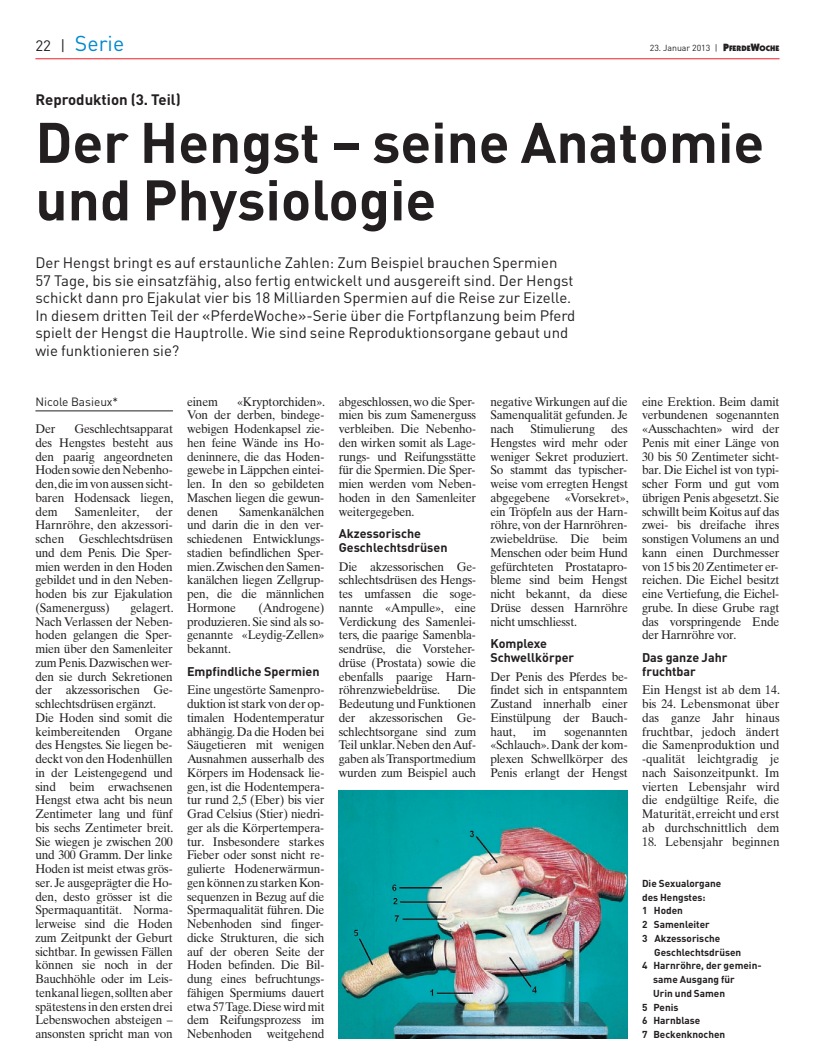
<style>
.page{position:relative;width:815px;height:1063px;background:#fff}
.page>*{position:absolute;margin:0;border:0;box-sizing:border-box;transform-origin:0 0}
.t1{font:700 56.25px/57.5px "DIN";color:#231f20}
.t2{font:21.25px "DIN";color:#0089cf}
.t3{font:15px/17.5px "DIN";color:#231f20}
.t4{font:700 15px "DIN";color:#231f20}
.t5{font:12.5px/13.8px "Times Ten";letter-spacing:-.015em;color:#231f20;text-align:justify;scale:.95 1}
.t6{font:700 12.5px/13.8px "DIN";color:#231f20}
.t7{font:11.88px "DIN";color:#231f20}
.t8{font:700 10px "DIN";color:#231f20}
.t9{font:8.75px "DIN";color:#231f20}
.s1{font-size:15px;color:#231f20}
.s2{font-family:"Itc Kabel";font-weight:900;font-size:10.62px}
.s3{font-family:"Itc Kabel";font-weight:900;font-size:8px}
</style>
<div class="page">
<hr style="left:35px;top:58px;width:745px;height:1px;background:#ee1d23">
<hr style="left:35px;top:411px;width:138px;height:1px;background:#231f20">
<img style="left:339px;top:791px;width:289px;height:247px">
<h2 class="t2" style="left:35px;top:30px;width:90px"><span class="s1">22 |</span> Serie</h2>
<p class="t9" style="left:650px;top:43px;width:131px">23. Januar 2013 | <span class="s2">P</span><span class="s3">FERDE</span><span class="s2">W</span><span class="s3">OCHE</span></p>
<p class="t4" style="left:35px;top:90px;width:147px">Reproduktion (3. Teil)</p>
<h1 class="t1" style="left:35px;top:111px;width:730px">Der Hengst – seine Anatomie und Physiologie</h1>
<p class="t3" style="left:35px;top:254px;width:542px">Der Hengst bringt es auf erstaunliche Zahlen: Zum Beispiel brauchen Spermien 57 Tage, bis sie einsatzfähig, also fertig entwickelt und ausgereift sind. Der Hengst schickt dann pro Ejakulat vier bis 18 Milliarden Spermien auf die Reise zur Eizelle.<br>In diesem dritten Teil der «PferdeWoche»-Serie über die Fortpflanzung beim Pferd spielt der Hengst die Hauptrolle. Wie sind seine Reproduktionsorgane gebaut und wie funktionieren sie?</p>
<p class="t7" style="left:35px;top:394px;width:84px">Nicole Basieux*</p>
<p class="t5" style="left:35px;top:422px;width:23px">Der</p>
<p class="t5" style="left:35px;top:422px;width:147px;text-indent:39px">Geschlechtsapparat des Hengstes besteht aus den paarig angeordneten Hoden sowie den Nebenho&shy;den, die im von aussen sicht&shy;baren Hodensack liegen, dem</p>
<p class="t5" style="left:35px;top:504px;width:146px;text-indent:120px">der Harnröhre, den akzessori&shy;schen Geschlechtsdrüsen und dem Penis. Die Sper&shy;mien werden in den Hoden gebildet und in den Neben&shy;hoden bis zur Ejakulation (Samenerguss)</p>
<p class="t5" style="left:75px;top:504px;width:70px">Samenleiter,</p>
<p class="t5" style="left:35px;top:601px;width:147px;text-align:left;text-indent:95px">gelagert.<br>Nach Verlassen der Neben&shy;hoden gelangen die Sper&shy;mien über den Samenleiter zum Penis. Dazwischen wer&shy;den sie durch Sekretionen der akzessorischen Ge&shy;schlechtsdrüsen ergänzt.<br>Die Hoden sind somit die keimbereitenden Organe des Hengstes. Sie liegen be&shy;deckt von den Hodenhüllen in der Leistengegend und sind beim erwachsenen<br>Hengst etwa acht bis neun<br>Zentimeter lang und fünf bis sechs Zentimeter breit.<br>Sie wiegen je zwischen 200 und 300 Gramm. Der linke<br>Hoden ist meist etwas grös&shy;ser. Je ausgeprägter die Ho&shy;den, desto grösser ist die<br>Spermaquantität. Norma&shy;lerweise sind die Hoden zum Zeitpunkt der Geburt sichtbar. In gewissen Fällen können sie noch in der<br>Bauchhöhle oder im Leis - tenkanal liegen, sollten aber spätestens in den ers ten drei<br>Lebenswochen absteigen – ansonsten spricht man von</p>
<p class="t5" style="left:187px;top:394px;width:147px;text-indent:50px">«Kryptorchiden».<br>Von der derben, bindege&shy;webigen Hodenkapsel zie&shy;hen feine Wände ins Ho - den innere, die das Hoden&shy;gewebe in Läppchen eintei&shy;len. In den so gebildeten Maschen liegen die gewun&shy;denen</p>
<p class="t5" style="left:187px;top:394px;width:34px">einem</p>
<p class="t5" style="left:187px;top:504px;width:146px;text-indent:52px">Samenkanälchen und darin die in den ver&shy;schiedenen Entwicklungs&shy;stadien befindlichen Sper&shy;mien. Zwischen den Samen&shy;kanälchen liegen Zellgrup&shy;pen, die die männlichen Hormone</p>
<p class="t5" style="left:187px;top:601px;width:146px;text-indent:71px">(Androgene) produzieren. Sie sind als so&shy;genannte «Leydig-Zellen» bekannt.</p>
<p class="t6" style="left:187px;top:664px;width:134px">Empfindliche Spermien</p>
<p class="t5" style="left:187px;top:683px;width:146px">Eine ungestörte Samenpro&shy;duktion ist stark von der op&shy;timalen Hodentemperatur abhängig. Da die Hoden bei Säugetieren mit wenigen Ausnahmen ausserhalb des Körpers im Hodensack lie&shy;gen, ist die Hodentempera&shy;tur rund 2,5 (Eber) bis vier Grad Celsius (Stier) niedri&shy;ger als die Körpertempera&shy;tur. Insbesondere starkes Fieber oder sonst nicht re&shy;gulierte Hodenerwärmun&shy;gen können zu starken Kon&shy;sequenzen in Bezug auf die Spermaqualität führen. Die Nebenhoden sind finger&shy;dicke Strukturen, die sich auf der oberen Seite der Hoden befinden. Die Bil&shy;dung eines befruchtungs&shy;fähigen Spermiums dauert etwa 57 Tage. Diese wird mit dem Reifungsprozess im Nebenhoden weitgehend</p>
<p class="t5" style="left:339px;top:394px;width:146px">abgeschlossen, wo die Sper&shy;mien bis zum Samenerguss verbleiben. Die Nebenho&shy;den wirken somit als Lage&shy;rungs- und Reifungsstätte für die Spermien. Die Sper&shy;mien werden vom Neben&shy;hoden in den Samenleiter weitergegeben.</p>
<p class="t6" style="left:339px;top:526px;width:110px">Akzessorische<br>Geschlechtsdrüsen</p>
<p class="t5" style="left:339px;top:559px;width:146px">Die akzessorischen Ge&shy;schlechtsdrüsen des Hengs - tes umfassen die soge&shy;nannte «Ampulle», eine Verdickung des Samenlei&shy;ters, die paarige Samenbla&shy;sendrüse, die Vorsteher&shy;drüse (Prostata) sowie die ebenfalls paarige Harn&shy;röhrenzwiebeldrüse.</p>
<p class="t5" style="left:339px;top:683px;width:146px;text-indent:119px">Die Bedeutung und Funktionen der akzessorischen Ge&shy;schlechtsorgane sind zum Teil unklar. Neben den Auf&shy;gaben als Transportmedium wurden zum Beispiel auch</p>
<p class="t5" style="left:490px;top:394px;width:146px">negative Wirkungen auf die Samenqualität gefunden. Je nach</p>
<p class="t5" style="left:490px;top:422px;width:147px;text-align:left;text-indent:121px">des<br>Hengstes wird mehr oder weniger Sekret produziert.<br>So stammt das typischer&shy;weise vom erregten Hengst abgegebene «Vorsekret», ein Tröpfeln aus der Harn&shy;röhre, von der Harnröhren&shy;zwiebeldrüse. Die beim<br>Menschen oder beim Hund gefürchteten Prostatapro&shy;bleme sind beim Hengst nicht bekannt, da diese<br>Drüse dessen Harnröhre nicht umschliesst.</p>
<p class="t6" style="left:490px;top:636px;width:85px">Komplexe<br>Schwellkörper</p>
<p class="t5" style="left:490px;top:669px;width:146px">Der Penis des Pferdes be&shy;findet sich in entspanntem Zustand innerhalb einer Einstülpung der Bauch&shy;haut,</p>
<p class="t5" style="left:530px;top:422px;width:69px">Stimulierung</p>
<p class="t5" style="left:533px;top:724px;width:15px">im</p>
<p class="t5" style="left:490px;top:724px;width:146px;text-indent:74px">sogenannten «Schlauch». Dank der kom&shy;plexen Schwellkörper des Penis erlangt der Hengst</p>
<p class="t5" style="left:642px;top:394px;width:146px">eine Erektion. Beim damit verbundenen sogenannten «Ausschachten» wird der Penis mit einer Länge von 30 bis 50 Zentimeter sicht&shy;bar. Die Eichel ist von typi&shy;scher Form und gut vom übrigen Penis abgesetzt. Sie schwillt beim Koitus auf das zwei- bis dreifache ihres sons tigen Volumens an und kann einen Durchmesser von 15 bis 20 Zentimeter er&shy;reichen. Die Eichel besitzt eine Vertiefung, die Eichel&shy;grube. In diese Gru be ragt das vorspringende Ende der Harnröhre vor.</p>
<p class="t6" style="left:642px;top:650px;width:87px">Das ganze Jahr fruchtbar</p>
<p class="t5" style="left:642px;top:683px;width:147px">Ein Hengst ist ab dem 14. bis 24. Lebensmonat über das ganze Jahr hinaus fruchtbar, jedoch ändert die Samenproduktion und -qualität leichtgradig je nach Saisonzeitpunkt. Im vierten Lebensjahr wird die endgültige Reife, die Maturität, erreicht und erst ab durchschnittlich dem</p>
<p class="t5" style="left:642px;top:834px;width:146px">18. Lebensjahr beginnen</p>
<p class="t8" style="left:642px;top:877px;width:81px">Die Sexualorgane</p>
<p class="t8" style="left:642px;top:890px;width:65px">des Hengstes:</p>
<p class="t8" style="left:642px;top:904px;width:42px">1 Hoden</p>
<p class="t8" style="left:642px;top:918px;width:69px">2 Samenleiter</p>
<p class="t8" style="left:642px;top:932px;width:80px">3 Akzessorische</p>
<p class="t8" style="left:654px;top:945px;width:89px">Geschlechtsdrüsen</p>
<p class="t8" style="left:642px;top:959px;width:121px">4 Harnröhre, der gemein -</p>
<p class="t8" style="left:653px;top:973px;width:83px">same Ausgang für</p>
<p class="t8" style="left:653px;top:987px;width:73px">Urin und Samen</p>
<p class="t8" style="left:642px;top:1000px;width:38px">5 Penis</p>
<p class="t8" style="left:642px;top:1014px;width:60px">6 Harnblase</p>
<p class="t8" style="left:642px;top:1028px;width:85px">7 Beckenknochen</p>
</div>
